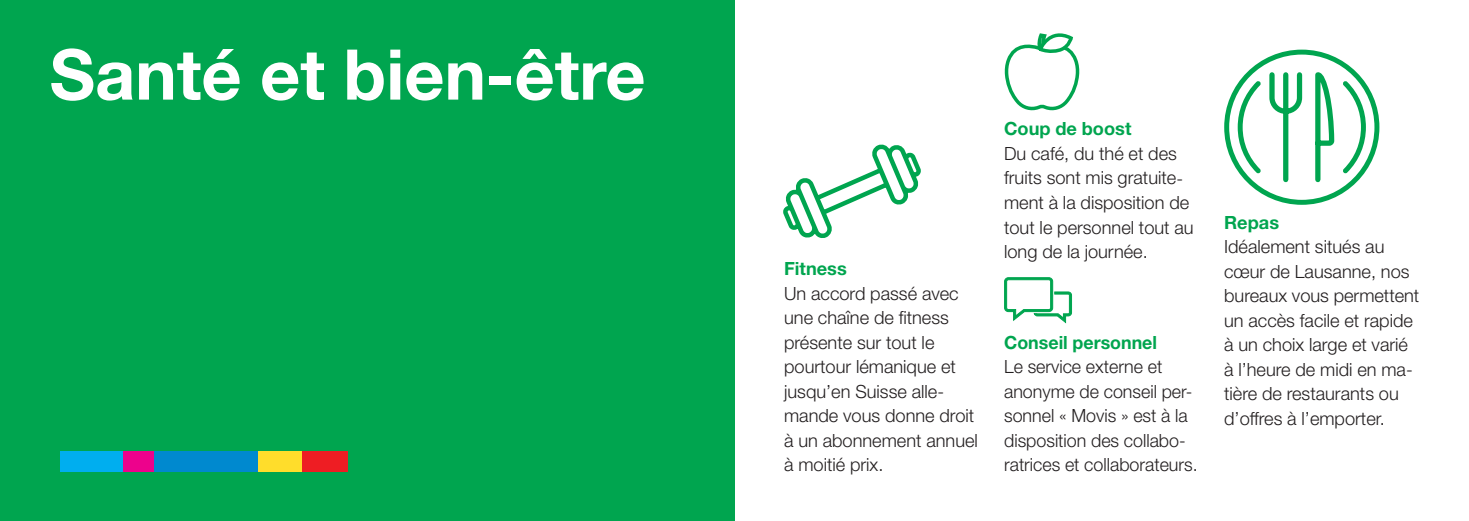
<style>
.page{position:relative;width:1469px;height:521px;background:#fff}
.page>*{position:absolute;margin:0;border:0;box-sizing:border-box;transform-origin:0 0}
.t1{font:700 70px "Helvetica Neue LT Std";color:#fff}
.t2{font:300 18.2px/24.5px "Helvetica Neue LT Std";color:#231f20}
.t3{font:700 18.2px "Helvetica Neue LT Std";color:#00a54f}
</style>
<div class="page">
<div style="left:0;top:0;width:734px;height:521px;background:#00a54f"></div>
<svg style="left:1004px;top:33px;width:76px;height:78px"></svg>
<svg style="left:783px;top:144px;width:138px;height:94px"></svg>
<svg style="left:1004px;top:277px;width:68px;height:47px"></svg>
<svg style="left:1224px;top:49px;width:156px;height:156px"></svg>
<div style="left:302px;top:451px;width:46px;height:20px;background:#ee1d23"></div>
<div style="left:122px;top:451px;width:32px;height:20px;background:#ed028c"></div>
<div style="left:258px;top:451px;width:44px;height:20px;background:#ffdd2b"></div>
<div style="left:60px;top:451px;width:62px;height:20px;background:#00aeef"></div>
<div style="left:154px;top:451px;width:104px;height:20px;background:#0089cf"></div>
<h1 class="t1" style="left:50px;top:31px;width:597px">Santé et bien-être</h1>
<p class="t3" style="left:784px;top:258px;width:64px">Fitness</p>
<p class="t2" style="left:784px;top:281px;width:195px">Un accord passé avec une chaîne de fitness présente sur tout le pourtour lémanique et jusqu’en Suisse alle&shy;mande vous donne droit à un abonnement annuel à moitié prix.</p>
<p class="t3" style="left:1004px;top:118px;width:129px">Coup de boost</p>
<p class="t2" style="left:1004px;top:141px;width:191px">Du café, du thé et des fruits sont mis gratuite&shy;ment à la disposition de tout le personnel tout au long de la journée.</p>
<p class="t3" style="left:1004px;top:331px;width:154px">Conseil personnel</p>
<p class="t2" style="left:1004px;top:354px;width:195px">Le service externe et anonyme de conseil per&shy;sonnel « Movis » est à la disposition des collabo&shy;ratrices et collaborateurs.</p>
<p class="t3" style="left:1224px;top:211px;width:56px">Repas</p>
<p class="t2" style="left:1224px;top:234px;width:197px">Idéalement situés au cœur de Lausanne, nos bureaux vous permettent un accès facile et rapide à un choix large et varié à l’heure de midi en ma&shy;tière de restaurants ou d’offres à l’emporter.</p>
</div>
